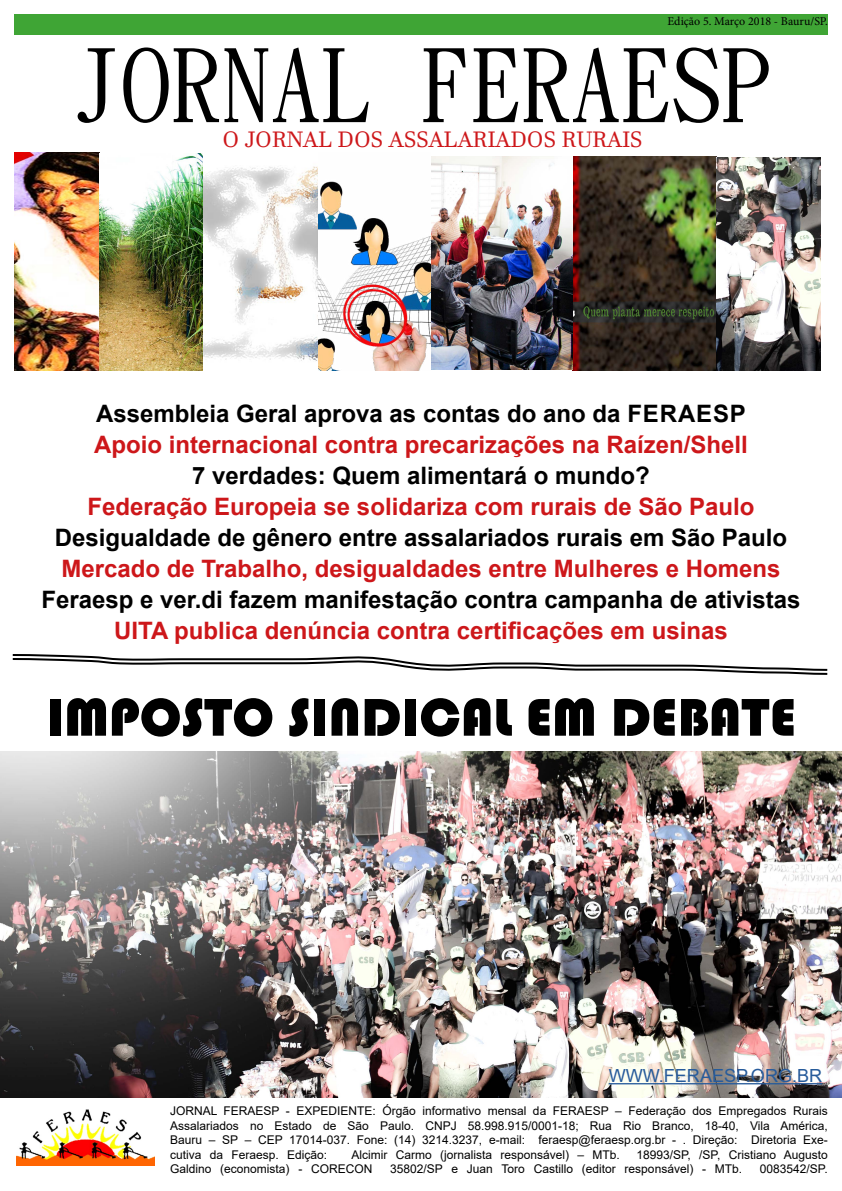
<style>
.page{position:relative;width:842px;height:1191px;background:#fff}
.page>*{position:absolute;margin:0;border:0;box-sizing:border-box;transform-origin:0 0}
.t1{font:100px "DF Kai Shu SB Estd BF";color:#000}
.t2{font:55px "Bauhaus 93";color:#000}
.t3{font:700 24px "Arial";color:#cd171a}
.t4{font:700 24px "Arial";color:#000}
.t5{font:22px "Javanese Text";color:#cd171a}
.t6{font:18.1px "Arial";color:#275b9b}
.t7{font:12px/14.4px "Arial";color:#000;text-align:justify}
.t8{font:12px "Minion Pro";color:#000}
</style>
<div class="page">
<div style="left:14px;top:14px;width:814px;height:21px;background:#3fa535"></div>
<img style="left:14px;top:152px;width:417px;height:219px">
<img style="left:572px;top:157px;width:248px;height:214px">
<img style="left:0;top:751px;width:842px;height:346px">
<svg style="left:12px;top:654px;width:816px;height:21px"></svg>
<img style="left:17px;top:1109px;width:138px;height:56px">
<hr style="left:609px;top:1083px;width:213px;height:1px;background:#275b9b">
<svg style="left:203px;top:152px;width:115px;height:219px"></svg>
<img style="left:432px;top:156px;width:140px;height:213px">
<p class="t8" style="left:667px;top:13px;width:162px">Edição 5. Março 2018 - Bauru/SP.</p>
<h1 class="t1" style="left:71px;top:38px;width:701px">JORNAL FERAESP</h1>
<h3 class="t5" style="left:223px;top:126px;width:421px">O JORNAL DOS ASSALARIADOS RURAIS</h3>
<h3 class="t4" style="left:96px;top:396px;width:651px">Assembleia Geral aprova as contas do ano da FERAESP</h3>
<h3 class="t3" style="left:94px;top:427px;width:655px">Apoio internacional contra precarizações na Raízen/Shell</h3>
<h3 class="t4" style="left:192px;top:458px;width:459px">7 verdades: Quem alimentará o mundo?</h3>
<h3 class="t3" style="left:88px;top:489px;width:668px">Federação Europeia se solidariza com rurais de São Paulo</h3>
<h3 class="t4" style="left:55px;top:520px;width:734px">Desigualdade de gênero entre assalariados rurais em São Paulo</h3>
<h3 class="t3" style="left:62px;top:551px;width:720px">Mercado de Trabalho, desigualdades entre Mulheres e Homens</h3>
<h3 class="t4" style="left:41px;top:582px;width:760px">Feraesp e ver.di fazem manifestação contra campanha de ativistas</h3>
<h3 class="t3" style="left:114px;top:613px;width:615px">UITA publica denúncia contra certificações em usinas</h3>
<h2 class="t2" style="left:46px;top:686px;width:752px">IMPOSTO SINDICAL EM DEBATE</h2>
<h3 class="t6" style="left:609px;top:1063px;width:215px">WWW.FERAESP.ORG.BR</h3>
<p class="t7" style="left:170px;top:1104px;width:659px">JORNAL FERAESP - EXPEDIENTE: Órgão informativo mensal da FERAESP – Federação dos Empregados Rurais Assalariados no Estado de São Paulo. CNPJ 58.998.915/0001-18; Rua Rio Branco, 18-40, Vila América, Bauru – SP – CEP 17014-037. Fone: (14) 3214.3237, e-mail: feraesp@feraesp.org.br - . Direção: Diretoria Exe&shy;cutiva da Feraesp. Edição:</p>
<p class="t7" style="left:351px;top:1147px;width:270px">Alcimir Carmo (jornalista responsável) – MTb.</p>
<p class="t7" style="left:636px;top:1147px;width:193px">18993/SP, /SP, Cristiano Augusto</p>
<p class="t7" style="left:170px;top:1161px;width:204px">Galdino (economista) - CORECON</p>
<p class="t7" style="left:390px;top:1161px;width:354px">35802/SP e Juan Toro Castillo (editor responsável) - MTb.</p>
<p class="t7" style="left:760px;top:1161px;width:69px">0083542/SP.</p>
</div>
